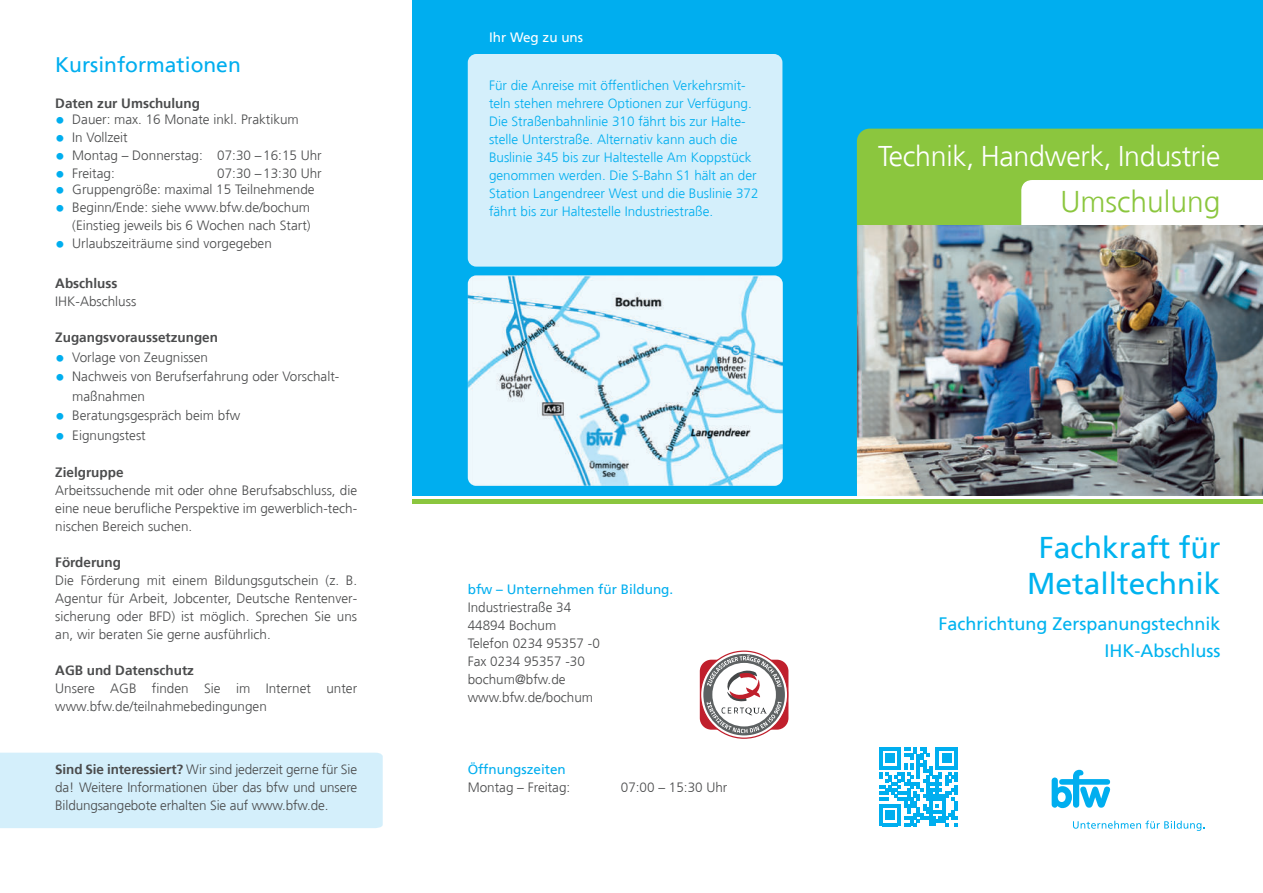
<style>
.page{position:relative;width:1263px;height:893px;background:#fff}
.page>*{position:absolute;margin:0;border:0;box-sizing:border-box;transform-origin:0 0}
.t1{font:30px/36px "Frutiger";color:#00b3ef;text-align:center}
.t2{font:300 30px "Frutiger";color:#8bc63e}
.t3{font:300 28.5px "Frutiger";letter-spacing:-.01em;color:#fff}
.t4{font:21px "Frutiger";color:#00aeef}
.t5{font:18px/27px "Frutiger";color:#00b3ef;text-align:right}
.t6{font:300 13.5px/18px "Frutiger";color:#4b4c4d}
.t7{font:300 13.5px/18px "Frutiger";color:#00aeef}
.t8{font:700 13.5px "Frutiger";color:#4b4c4d}
.t9{font:13.5px "Frutiger";color:#00aeef}
.t10{font:13.5px "Frutiger";color:#fff}
.s1{font-weight:700;font-size:19.5px;color:#00aeef}
.s2{font-weight:700}
</style>
<div class="page">
<div style="left:0;top:753px;width:383px;height:75px;background:#d4effb"></div>
<div style="left:412px;top:0;width:851px;height:495px;background:#00aeef"></div>
<div style="left:857px;top:129px;width:406px;height:96px;background:#8bc63e"></div>
<hr style="left:412px;top:500px;width:851px;height:4px;background:#8bc63e">
<img style="left:468px;top:275px;width:315px;height:211px">
<svg style="left:1052px;top:770px;width:58px;height:38px"></svg>
<svg style="left:1073px;top:821px;width:131px;height:10px"></svg>
<div style="left:468px;top:54px;width:314px;height:213px;background:#d4effb;border-radius:9px"></div>
<svg style="left:700px;top:650px;width:88px;height:89px"></svg>
<svg style="left:879px;top:747px;width:79px;height:79px"></svg>
<div style="left:1021px;top:180px;width:242px;height:45px;background:#fff"></div>
<img style="left:857px;top:225px;width:406px;height:270px">
<h3 class="t4" style="left:55px;top:54px;width:187px">Kursinformationen</h3>
<p class="t8" style="left:55px;top:98px;width:146px">Daten zur Umschulung</p>
<p class="t6" style="left:55px;top:112px;width:245px"><span class="s1">•</span> Dauer: max. 16 Monate inkl. Praktikum</p>
<p class="t6" style="left:55px;top:130px;width:74px"><span class="s1">•</span> In Vollzeit</p>
<p class="t6" style="left:55px;top:148px;width:268px"><span class="s1">•</span> Montag – Donnerstag: 07:30 – 16:15 Uhr</p>
<p class="t6" style="left:55px;top:166px;width:61px"><span class="s1">•</span> Freitag:</p>
<p class="t6" style="left:217px;top:166px;width:106px">07:30 – 13:30 Uhr</p>
<p class="t6" style="left:55px;top:182px;width:261px"><span class="s1">•</span> Gruppengröße: maximal 15 Teilnehmende</p>
<p class="t6" style="left:55px;top:200px;width:257px;text-align:right"><span class="s1">•</span> Beginn/Ende: siehe www.bfw.de/bochum (Einstieg jeweils bis 6 Wochen nach Start)</p>
<p class="t6" style="left:55px;top:236px;width:218px"><span class="s1">•</span> Urlaubszeiträume sind vorgegeben</p>
<p class="t8" style="left:55px;top:278px;width:64px">Abschluss</p>
<p class="t6" style="left:55px;top:293px;width:83px">IHK-Abschluss</p>
<p class="t8" style="left:55px;top:332px;width:164px">Zugangsvoraussetzungen</p>
<p class="t6" style="left:55px;top:349px;width:154px"><span class="s1">•</span> Vorlage von Zeugnissen</p>
<p class="t6" style="left:72px;top:368px;width:269px;line-height:19.5px;text-indent:-17px"><span class="s1">•</span> Nachweis von Berufserfahrung oder Vorschalt&shy;maßnahmen</p>
<p class="t6" style="left:55px;top:407px;width:187px"><span class="s1">•</span> Beratungsgespräch beim bfw</p>
<p class="t6" style="left:55px;top:427px;width:92px"><span class="s1">•</span> Eignungstest</p>
<p class="t8" style="left:55px;top:467px;width:70px">Zielgruppe</p>
<p class="t6" style="left:55px;top:482px;width:303px;text-align:justify">Arbeitssuchende mit oder ohne Berufsabschluss, die eine neue berufliche Perspektive im gewerblich-tech&shy;nischen Bereich suchen.</p>
<p class="t8" style="left:55px;top:557px;width:67px">Förderung</p>
<p class="t6" style="left:55px;top:572px;width:303px;text-align:justify">Die Förderung mit einem Bildungsgutschein (z. B.<br>Agentur für Arbeit, Jobcenter, Deutsche Rentenver&shy;sicherung oder BFD) ist möglich. Sprechen Sie uns an, wir beraten Sie gerne ausführlich.</p>
<p class="t8" style="left:55px;top:665px;width:140px">AGB und Datenschutz</p>
<p class="t6" style="left:55px;top:680px;width:303px">Unsere AGB finden Sie im Internet unter www.bfw.de/teilnahmebedingungen</p>
<p class="t6" style="left:55px;top:761px;width:303px;text-align:justify"><span class="s2">Sind Sie interessiert?</span> Wir sind jederzeit gerne für Sie da! Weitere Informationen über das bfw und unsere Bildungsangebote erhalten Sie auf www.bfw.de.</p>
<p class="t10" style="left:489px;top:31px;width:96px">Ihr Weg zu uns</p>
<p class="t7" style="left:489px;top:77px;width:271px">Für die Anreise mit öffentlichen Verkehrsmit&shy;teln stehen mehrere Optionen zur Verfügung.<br>Die Straßenbahnlinie 310 fährt bis zur Halte&shy;stelle Unterstraße. Alternativ kann auch die Buslinie 345 bis zur Haltestelle Am Koppstück genommen werden. Die S-Bahn S1 hält an der Station Langendreer West und die Buslinie 372 fährt bis zur Haltestelle Industriestraße.</p>
<p class="t9" style="left:468px;top:582px;width:207px">bfw – Unternehmen für Bildung.</p>
<p class="t6" style="left:468px;top:599px;width:134px">Industriestraße 34<br>44894 Bochum<br>Telefon 0234 95357 -0<br>Fax 0234 95357 -30 bochum@bfw.de www.bfw.de/bochum</p>
<p class="t9" style="left:468px;top:762px;width:100px">Öffnungszeiten</p>
<p class="t6" style="left:468px;top:779px;width:104px">Montag – Freitag:</p>
<p class="t6" style="left:621px;top:779px;width:108px">07:00 – 15:30 Uhr</p>
<h2 class="t3" style="left:878px;top:144px;width:344px">Technik, Handwerk, Industrie</h2>
<h1 class="t2" style="left:1060px;top:189px;width:162px">Umschulung</h1>
<h1 class="t1" style="left:1027px;top:530px;width:195px">Fachkraft für<br>Metalltechnik</h1>
<h3 class="t5" style="left:938px;top:611px;width:284px">Fachrichtung Zerspanungstechnik<br>IHK-Abschluss</h3>
</div>
